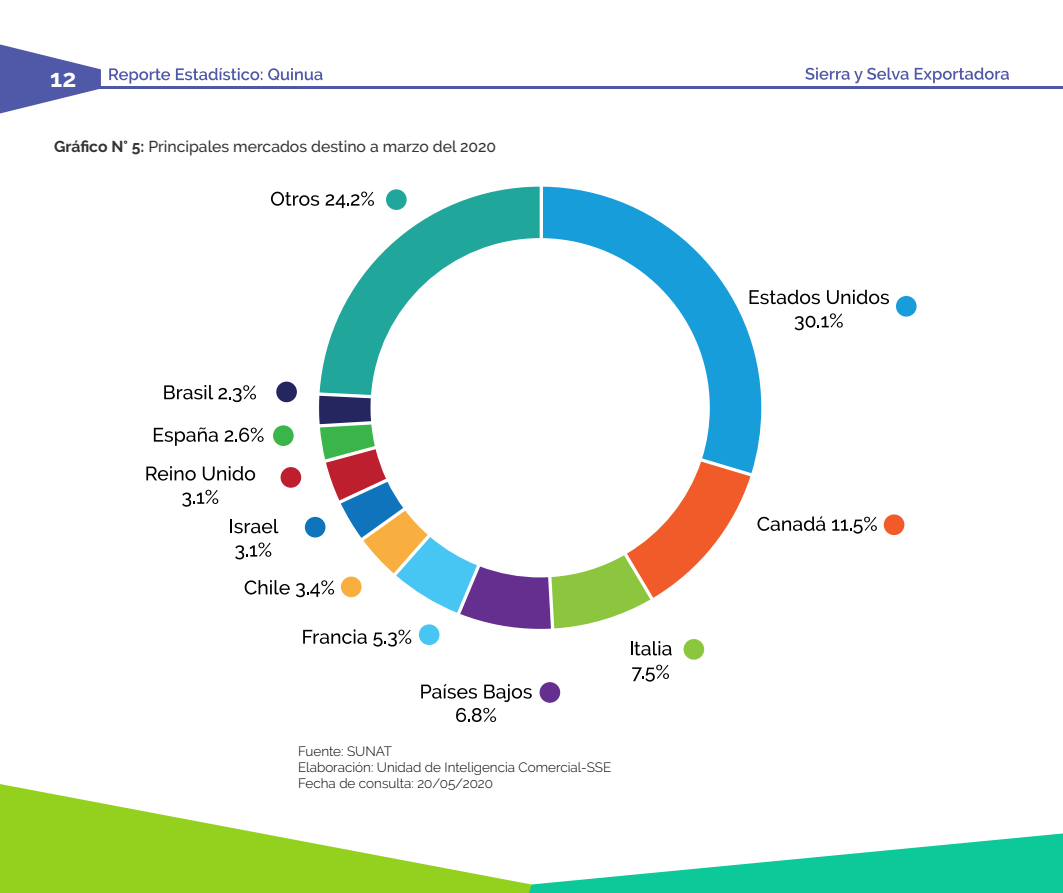
<style>
.page{position:relative;width:1063px;height:893px;background:#fff}
.page>*{position:absolute;margin:0;border:0;box-sizing:border-box;transform-origin:0 0}
.t1{font:700 24.6px "Raleway";color:#fff}
.t2{font:500 15.75px "Raleway";color:#333}
.t3{font:300 13.5px "Raleway";color:#000}
.s1{font-weight:700}
</style>
<div class="page">
<hr style="left:51px;top:87px;width:1012px;height:2px;background:#4f59a8">
<svg style="left:0;top:44px;width:101px;height:69px"></svg>
<svg style="left:805px;top:68px;width:104px;height:15px"></svg>
<svg style="left:915px;top:68px;width:94px;height:15px"></svg>
<svg style="left:109px;top:68px;width:61px;height:16px"></svg>
<svg style="left:176px;top:68px;width:86px;height:12px"></svg>
<svg style="left:268px;top:68px;width:55px;height:12px"></svg>
<svg style="left:0;top:784px;width:529px;height:109px;fill:#94d11f"></svg>
<svg style="left:529px;top:833px;width:534px;height:60px"></svg>
<svg style="left:761px;top:290px;width:59px;height:14px"></svg>
<svg style="left:827px;top:290px;width:62px;height:14px"></svg>
<svg style="left:795px;top:313px;width:48px;height:17px"></svg>
<div style="left:896px;top:296px;width:21px;height:21px;background:#179dd9;border-radius:50%"></div>
<svg style="left:758px;top:516px;width:67px;height:15px"></svg>
<svg style="left:832px;top:517px;width:45px;height:17px"></svg>
<div style="left:884px;top:514px;width:20px;height:21px;background:#f15b2a;border-radius:50%"></div>
<svg style="left:632px;top:665px;width:37px;height:17px"></svg>
<div style="left:684px;top:639px;width:20px;height:21px;background:#8bc63e;border-radius:50%"></div>
<svg style="left:421px;top:684px;width:56px;height:15px"></svg>
<svg style="left:484px;top:684px;width:48px;height:18px"></svg>
<svg style="left:456px;top:708px;width:40px;height:14px"></svg>
<div style="left:540px;top:682px;width:20px;height:21px;background:#652f8f;border-radius:50%"></div>
<svg style="left:245px;top:580px;width:45px;height:15px"></svg>
<svg style="left:230px;top:519px;width:48px;height:14px"></svg>
<svg style="left:235px;top:542px;width:36px;height:17px"></svg>
<svg style="left:146px;top:466px;width:50px;height:15px"></svg>
<svg style="left:203px;top:466px;width:52px;height:15px"></svg>
<svg style="left:182px;top:490px;width:36px;height:17px"></svg>
<div style="left:281px;top:467px;width:20px;height:21px;background:#be1f2e;border-radius:50%"></div>
<svg style="left:154px;top:427px;width:64px;height:19px"></svg>
<svg style="left:225px;top:428px;width:39px;height:14px"></svg>
<div style="left:273px;top:425px;width:21px;height:21px;background:#3ab54a;border-radius:50%"></div>
<svg style="left:164px;top:385px;width:92px;height:17px"></svg>
<div style="left:276px;top:382px;width:21px;height:20px;background:#252560;border-radius:50%"></div>
<svg style="left:271px;top:192px;width:48px;height:14px"></svg>
<svg style="left:543px;top:187px;width:218px;height:286px"></svg>
<svg style="left:320px;top:187px;width:220px;height:208px"></svg>
<svg style="left:296px;top:396px;width:454px;height:259px"></svg>
<h1 class="t1" style="left:50px;top:65px;width:28px">12</h1>
<p class="t2" style="left:54px;top:138px;width:444px"><span class="s1">Gráfico N° 5:</span> Principales mercados destino a marzo del 2020</p>
<p class="t3" style="left:298px;top:743px;width:96px">Fuente: SUNAT</p>
<p class="t3" style="left:298px;top:759px;width:315px">Elaboración: Unidad de Inteligencia Comercial-SSE</p>
<p class="t3" style="left:298px;top:775px;width:196px">Fecha de consulta: 20/05/2020</p>
</div>
